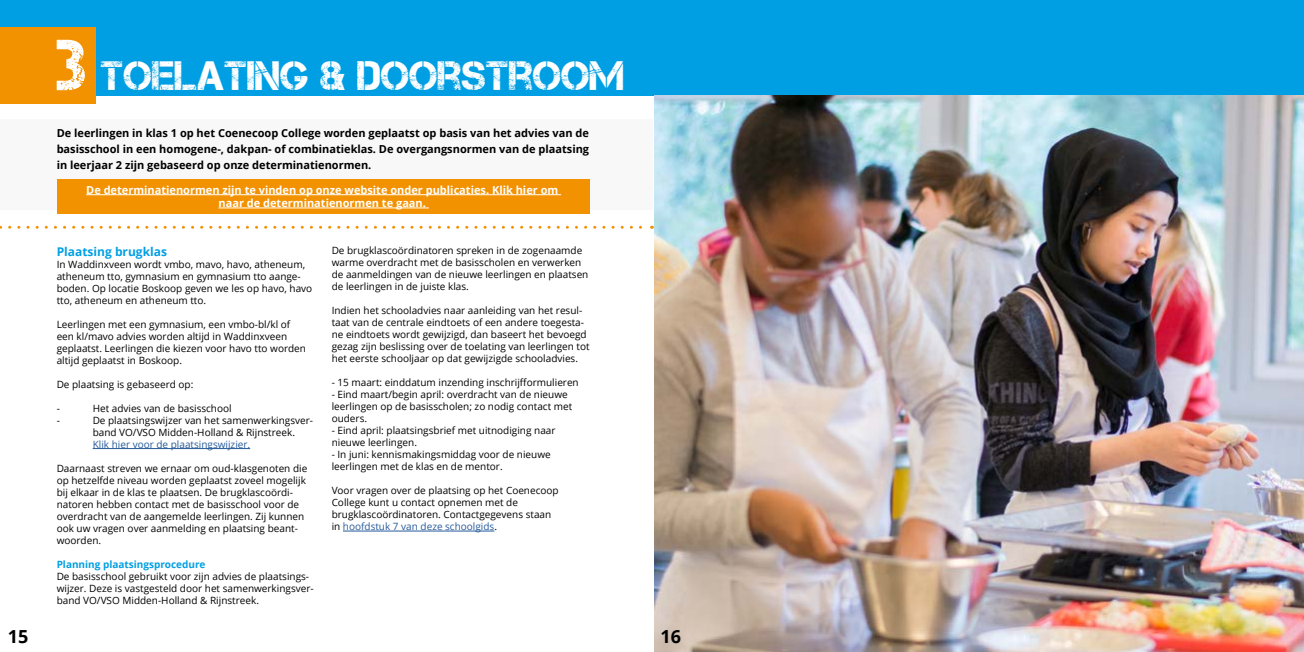
<style>
.page{position:relative;width:1304px;height:652px;background:#fff}
.page>*{position:absolute;margin:0;border:0;box-sizing:border-box;transform-origin:0 0}
.t1{font:41px "Captureit";color:#fff}
.t2{font:700 18px "Open Sans";color:#000}
.t3{font:700 12px "Open Sans";color:#009fe3}
.t4{font:700 11px/16px "Open Sans";color:#000;text-align:justify}
.t5{font:700 11px/13.2px "Open Sans";color:#fff;text-align:center}
.t6{font:10px/12px "Open Sans";color:#000}
.t7{font:10px "Open Sans";color:#275b9b}
.t8{font:700 10px "Open Sans";color:#009fe3}
.s1{font-size:72px}
.s2{color:#275b9b}
</style>
<div class="page">
<hr style="left:343px;top:531px;width:151px;height:1px;background:#275b9b">
<div style="left:0;top:120px;width:652px;height:90px;background:#f8f8f8"></div>
<div style="left:0;top:0;width:1304px;height:96px;background:#009fe3"></div>
<div style="left:0;top:27px;width:95px;height:77px;background:#f39200"></div>
<svg style="left:0;top:226px;width:652px;height:3px"></svg>
<hr style="left:93px;top:448px;width:157px;height:1px;background:#275b9b">
<img style="left:655px;top:96px;width:649px;height:556px">
<div style="left:57px;top:179px;width:533px;height:34px;background:#f39200"></div>
<hr style="left:86px;top:194px;width:475px;height:1px;background:#fff">
<hr style="left:218px;top:208px;width:211px;height:1px;background:#fff">
<h1 class="t1" style="left:57px;top:53px;width:570px"><span class="s1">3</span> TOELATING &amp; DOORSTROOM</h1>
<p class="t4" style="left:57px;top:125px;width:534px">De leerlingen in klas 1 op het Coenecoop College worden geplaatst op basis van het advies van de basisschool in een homogene-, dakpan- of combinatieklas. De overgangsnormen van de plaatsing in leerjaar 2 zijn gebaseerd op onze determinatienormen.</p>
<p class="t5" style="left:86px;top:183px;width:474px">De determinatienormen zijn te vinden op onze website onder publicaties. Klik hier om naar de determinatienormen te gaan.</p>
<p class="t3" style="left:57px;top:243px;width:112px">Plaatsing brugklas</p>
<p class="t6" style="left:57px;top:258px;width:257px">In Waddinxveen wordt vmbo, mavo, havo, atheneum, atheneum tto, gymnasium en gymnasium tto aange&shy;boden. Op locatie Boskoop geven we les op havo, havo tto, atheneum en atheneum tto.</p>
<p class="t6" style="left:57px;top:318px;width:251px">Leerlingen met een gymnasium, een vmbo-bl/kl of een kl/mavo advies worden altijd in Waddinxveen geplaatst. Leerlingen die kiezen voor havo tto worden altijd geplaatst in Boskoop.</p>
<p class="t6" style="left:57px;top:378px;width:138px">De plaatsing is gebaseerd op:</p>
<p class="t6" style="left:57px;top:402px;width:5px">-</p>
<p class="t6" style="left:93px;top:402px;width:141px">Het advies van de basisschool</p>
<p class="t6" style="left:57px;top:414px;width:5px">-</p>
<p class="t6" style="left:93px;top:414px;width:222px">De plaatsingswijzer van het samenwerkingsver&shy;band VO/VSO Midden-Holland &amp; Rijnstreek.</p>
<p class="t7" style="left:93px;top:437px;width:159px">Klik hier voor de plaatsingswijzier.</p>
<p class="t6" style="left:57px;top:462px;width:252px">Daarnaast streven we ernaar om oud-klasgenoten die op hetzelfde niveau worden geplaatst zoveel mogelijk bij elkaar in de klas te plaatsen. De brugklascoördi&shy;natoren hebben contact met de basisschool voor de overdracht van de aangemelde leerlingen. Zij kunnen ook uw vragen over aanmelding en plaatsing beant&shy;woorden.</p>
<p class="t8" style="left:57px;top:557px;width:150px">Planning plaatsingsprocedure</p>
<p class="t6" style="left:57px;top:570px;width:258px">De basisschool gebruikt voor zijn advies de plaatsings&shy;wijzer. Deze is vastgesteld door het samenwerkingsver&shy;band VO/VSO Midden-Holland &amp; Rijnstreek.</p>
<p class="t6" style="left:332px;top:244px;width:258px">De brugklascoördinatoren spreken in de zogenaamde warme overdracht met de basisscholen en verwerken de aanmeldingen van de nieuwe leerlingen en plaatsen de leerlingen in de juiste klas.</p>
<p class="t6" style="left:332px;top:304px;width:259px">Indien het schooladvies naar aanleiding van het resul&shy;taat van de centrale eindtoets of een andere toegesta&shy;ne eindtoets wordt gewijzigd, dan baseert het bevoegd gezag zijn beslissing over de toelating van leerlingen tot het eerste schooljaar op dat gewijzigde schooladvies.</p>
<p class="t6" style="left:332px;top:376px;width:249px">- 15 maart: einddatum inzending inschrijfformulieren</p>
<p class="t6" style="left:332px;top:388px;width:242px">- Eind maart/begin april: overdracht van de nieuwe leerlingen op de basisscholen; zo nodig contact met ouders.</p>
<p class="t6" style="left:332px;top:424px;width:225px">- Eind april: plaatsingsbrief met uitnodiging naar nieuwe leerlingen.</p>
<p class="t6" style="left:332px;top:448px;width:221px">- In juni: kennismakingsmiddag voor de nieuwe leerlingen met de klas en de mentor.</p>
<p class="t6" style="left:332px;top:484px;width:229px">Voor vragen over de plaatsing op het Coenecoop College kunt u contact opnemen met de brugklascoördinatoren. Contactgegevens staan in <span class="s2">hoofdstuk 7 van deze schoolgids</span>.</p>
<h2 class="t2" style="left:8px;top:623px;width:22px">15</h2>
<h2 class="t2" style="left:660px;top:623px;width:22px">16</h2>
</div>
